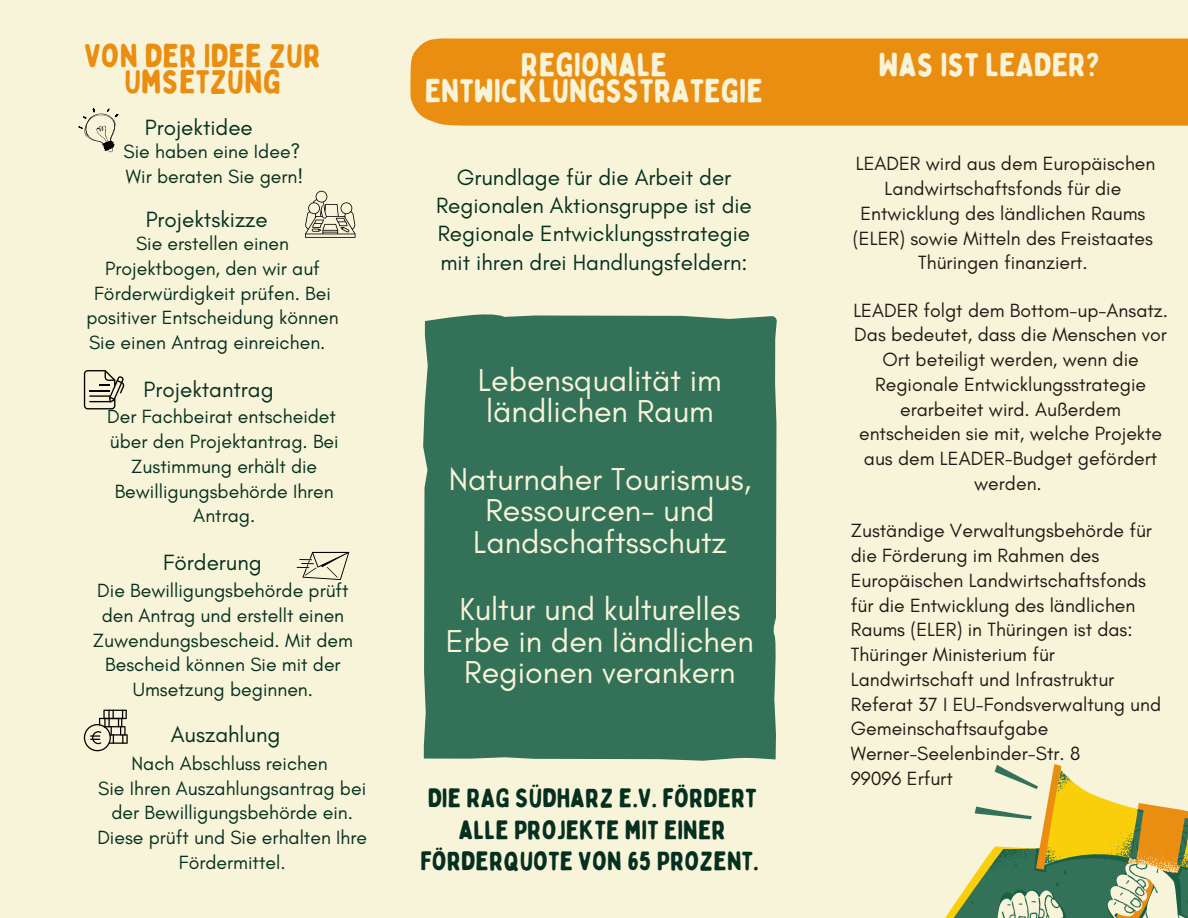
<style>
.page{position:relative;width:1188px;height:918px;background:#f8f4d9}
.page>*{position:absolute;margin:0;border:0;box-sizing:border-box;transform-origin:0 0}
.t1{font:33px/25.8px "Bobby Jones Soft";color:#f8f4d9;text-align:center}
.t2{font:33px/25.8px "Bobby Jones Soft";color:#ea8e11;text-align:center}
.t3{font:32.25px/31.5px "Glacial Indifference";color:#f8f4d9;text-align:center}
.t4{font:26.4px/31.5px "Bobby Jones Soft";color:#05301f;text-align:center}
.t5{font:22.5px/28.2px "Glacial Indifference";color:#05301f;text-align:center}
.t6{font:19.5px/24.8px "Glacial Indifference";color:#231815;text-align:center}
.t7{font:19.5px/24.8px "Glacial Indifference";color:#05301f;text-align:center}
</style>
<div class="page">
<div style="left:410px;top:38px;width:778px;height:88px;background:#ea8e11"></div>
<div style="left:423px;top:314px;width:354px;height:447px;background:#337259"></div>
<svg style="left:945px;top:764px;width:243px;height:154px"></svg>
<svg style="left:78px;top:108px;width:41px;height:45px"></svg>
<svg style="left:297px;top:552px;width:52px;height:28px"></svg>
<svg style="left:305px;top:191px;width:51px;height:47px"></svg>
<svg style="left:84px;top:710px;width:44px;height:41px"></svg>
<svg style="left:84px;top:370px;width:40px;height:39px"></svg>
<p class="t2" style="left:84px;top:44px;width:238px">VON DER IDEE ZUR<br>UMSETZUNG</p>
<h4 class="t5" style="left:145px;top:113px;width:110px">Projektidee</h4>
<h3 class="t7" style="left:124px;top:139px;width:181px;text-align:left">Sie haben eine Idee?<br>Wir beraten Sie gern!</h3>
<p class="t5" style="left:146px;top:205px;width:124px">Projektskizze</p>
<h4 class="t7" style="left:86px;top:231px;width:254px">Sie erstellen einen<br>Projektbogen, den wir auf<br>Förderwürdigkeit prüfen. Bei positiver Entscheidung können<br>Sie einen Antrag einreichen.</h4>
<h4 class="t5" style="left:144px;top:375px;width:132px">Projektantrag</h4>
<h1 class="t7" style="left:107px;top:404px;width:233px">Der Fachbeirat entscheidet über den Projektantrag. Bei<br>Zustimmung erhält die<br>Bewilligungsbehörde Ihren<br>Antrag.</h1>
<p class="t5" style="left:163px;top:548px;width:100px">Förderung</p>
<h3 class="t7" style="left:93px;top:578px;width:262px">Die Bewilligungsbehörde prüft den Antrag und erstellt einen<br>Zuwendungsbescheid. Mit dem<br>Bescheid können Sie mit der<br>Umsetzung beginnen.</h3>
<h1 class="t5" style="left:171px;top:720px;width:111px">Auszahlung</h1>
<h1 class="t7" style="left:97px;top:751px;width:271px">Nach Abschluss reichen<br>Sie Ihren Auszahlungsantrag bei der Bewilligungsbehörde ein.<br>Diese prüft und Sie erhalten Ihre<br>Fördermittel.</h1>
<h4 class="t1" style="left:425px;top:52px;width:340px">REGIONALE<br>ENTWICKLUNGSSTRATEGIE</h4>
<p class="t5" style="left:436px;top:163px;width:317px">Grundlage für die Arbeit der Regionalen Aktionsgruppe ist die Regionale Entwicklungsstrategie mit ihren drei Handlungsfeldern:</p>
<h1 class="t3" style="left:478px;top:363px;width:245px;text-align:left">Lebensqualität im ländlichen Raum</h1>
<p class="t3" style="left:449px;top:462px;width:304px">Naturnaher Tourismus,<br>Ressourcen- und<br>Landschaftsschutz</p>
<h3 class="t3" style="left:446px;top:593px;width:310px">Kultur und kulturelles<br>Erbe in den ländlichen<br>Regionen verankern</h3>
<h3 class="t4" style="left:420px;top:783px;width:340px">DIE RAG SÜDHARZ E.V. FÖRDERT<br>ALLE PROJEKTE MIT EINER<br>FÖRDERQUOTE VON 65 PROZENT.</h3>
<h3 class="t1" style="left:879px;top:52px;width:224px">WAS IST LEADER?</h3>
<h4 class="t6" style="left:853px;top:151px;width:304px">LEADER wird aus dem Europäischen<br>Landwirtschaftsfonds für die<br>Entwicklung des ländlichen Raums (ELER) sowie Mitteln des Freistaates<br>Thüringen finanziert.</h4>
<h1 class="t6" style="left:853px;top:297px;width:316px">LEADER folgt dem Bottom-up-Ansatz.<br>Das bedeutet, dass die Menschen vor<br>Ort beteiligt werden, wenn die<br>Regionale Entwicklungsstrategie erarbeitet wird. Außerdem entscheiden sie mit, welche Projekte aus dem LEADER-Budget gefördert werden.</h1>
<h4 class="t6" style="left:851px;top:518px;width:312px;text-align:left">Zuständige Verwaltungsbehörde für die Förderung im Rahmen des<br>Europäischen Landwirtschaftsfonds für die Entwicklung des ländlichen<br>Raums (ELER) in Thüringen ist das:<br>Thüringer Ministerium für<br>Landwirtschaft und Infrastruktur<br>Referat 37 I EU-Fondsverwaltung und<br>Gemeinschaftsaufgabe<br>Werner-Seelenbinder-Str. 8<br>99096 Erfurt</h4>
</div>
